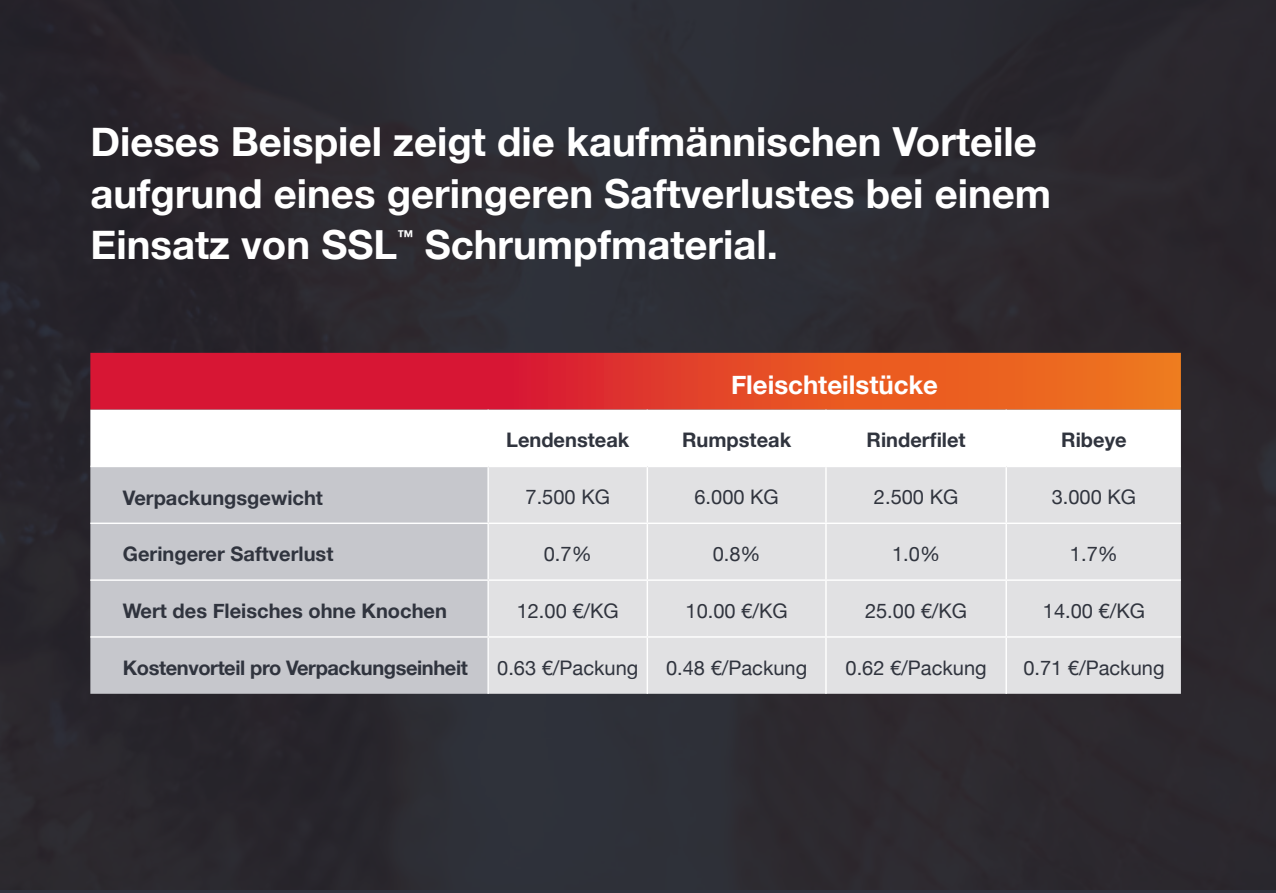
<style>
.page{position:relative;width:1276px;height:893px;background:#fff}
.page>*{position:absolute;margin:0;border:0;box-sizing:border-box;transform-origin:0 0}
.t1{font:700 40.2px/51.6px "Helvetica Neue";color:#fff}
.Body_COPY{font:700 25.8px "Helvetica Neue";color:#fff}
.Body_COPY-2{font:20.1px "Helvetica Neue";color:#30343e}
.Body_COPY-3{font:700 20.1px "Helvetica Neue";color:#30343e}
.Body_COPY-4{font:700 20.1px "Helvetica Neue";letter-spacing:-.02em;color:#30343e}
.t2{font:700 16.5px "Helvetica Neue";color:#fff}
</style>
<div class="page">
<img style="left:0;top:0;width:1276px;height:890px">
<svg style="left:90px;top:353px;width:1091px;height:57px;background:#df3b2c"></svg>
<svg style="left:90px;top:410px;width:1091px;height:56px"></svg>
<div style="left:90px;top:467px;width:397px;height:227px;background:#c6c7cc"></div>
<div style="left:489px;top:467px;width:692px;height:227px;background:#e1e1e3"></div>
<hr style="left:487px;top:410px;width:2px;height:56px;background:#fff">
<hr style="left:646px;top:410px;width:2px;height:56px;background:#fff">
<hr style="left:825px;top:410px;width:1px;height:56px;background:#fff">
<hr style="left:1005px;top:410px;width:2px;height:56px;background:#fff">
<hr style="left:90px;top:466px;width:398px;height:1px;background:#fff">
<hr style="left:488px;top:466px;width:159px;height:1px;background:#fff">
<hr style="left:487px;top:467px;width:2px;height:56px;background:#fff">
<hr style="left:647px;top:466px;width:179px;height:1px;background:#fff">
<hr style="left:646px;top:467px;width:2px;height:56px;background:#fff">
<hr style="left:826px;top:466px;width:180px;height:1px;background:#fff">
<hr style="left:825px;top:467px;width:1px;height:56px;background:#fff">
<hr style="left:1006px;top:466px;width:175px;height:1px;background:#fff">
<hr style="left:1005px;top:467px;width:2px;height:56px;background:#fff">
<hr style="left:90px;top:523px;width:398px;height:1px;background:#fff">
<hr style="left:488px;top:523px;width:159px;height:1px;background:#fff">
<hr style="left:487px;top:524px;width:2px;height:55px;background:#fff">
<hr style="left:647px;top:523px;width:179px;height:1px;background:#fff">
<hr style="left:646px;top:524px;width:2px;height:55px;background:#fff">
<hr style="left:826px;top:523px;width:180px;height:1px;background:#fff">
<hr style="left:825px;top:524px;width:1px;height:55px;background:#fff">
<hr style="left:1006px;top:523px;width:175px;height:1px;background:#fff">
<hr style="left:1005px;top:524px;width:2px;height:55px;background:#fff">
<hr style="left:90px;top:579px;width:398px;height:2px;background:#fff">
<hr style="left:488px;top:579px;width:159px;height:2px;background:#fff">
<hr style="left:487px;top:581px;width:2px;height:55px;background:#fff">
<hr style="left:647px;top:579px;width:179px;height:2px;background:#fff">
<hr style="left:646px;top:581px;width:2px;height:55px;background:#fff">
<hr style="left:826px;top:579px;width:180px;height:2px;background:#fff">
<hr style="left:825px;top:581px;width:1px;height:55px;background:#fff">
<hr style="left:1006px;top:579px;width:175px;height:2px;background:#fff">
<hr style="left:1005px;top:581px;width:2px;height:55px;background:#fff">
<hr style="left:90px;top:636px;width:398px;height:2px;background:#fff">
<hr style="left:488px;top:636px;width:159px;height:2px;background:#fff">
<hr style="left:487px;top:638px;width:2px;height:56px;background:#fff">
<hr style="left:647px;top:636px;width:179px;height:2px;background:#fff">
<hr style="left:646px;top:638px;width:2px;height:56px;background:#fff">
<hr style="left:826px;top:636px;width:180px;height:2px;background:#fff">
<hr style="left:825px;top:638px;width:1px;height:56px;background:#fff">
<hr style="left:1006px;top:636px;width:175px;height:2px;background:#fff">
<hr style="left:1005px;top:638px;width:2px;height:56px;background:#fff">
<p class="t1" style="left:90px;top:117px;width:962px">Dieses Beispiel zeigt die kaufmännischen Vorteile aufgrund eines geringeren Saftverlustes bei einem<br>Einsatz von SSL</p>
<p class="t2" style="left:397px;top:224px;width:18px">™</p>
<p class="t1" style="left:425px;top:220px;width:355px">Schrumpfmaterial.</p>
<p class="Body_COPY" style="left:731px;top:364px;width:209px">Fleischteilstücke</p>
<p class="Body_COPY-3" style="left:506px;top:425px;width:125px">Lendensteak</p>
<p class="Body_COPY-3" style="left:682px;top:425px;width:111px">Rumpsteak</p>
<p class="Body_COPY-3" style="left:866px;top:425px;width:101px">Rinderfilet</p>
<p class="Body_COPY-3" style="left:1061px;top:425px;width:67px">Ribeye</p>
<p class="Body_COPY-3" style="left:123px;top:482px;width:202px">Verpackungsgewicht</p>
<p class="Body_COPY-2" style="left:525px;top:483px;width:86px">7.500 KG</p>
<p class="Body_COPY-2" style="left:694px;top:483px;width:86px">6.000 KG</p>
<p class="Body_COPY-2" style="left:874px;top:483px;width:86px">2.500 KG</p>
<p class="Body_COPY-2" style="left:1051px;top:483px;width:86px">3.000 KG</p>
<p class="Body_COPY-3" style="left:123px;top:539px;width:212px">Geringerer Saftverlust</p>
<p class="Body_COPY-2" style="left:544px;top:540px;width:49px">0.7%</p>
<p class="Body_COPY-2" style="left:712px;top:540px;width:49px">0.8%</p>
<p class="Body_COPY-2" style="left:892px;top:540px;width:49px">1.0%</p>
<p class="Body_COPY-2" style="left:1070px;top:540px;width:49px">1.7%</p>
<p class="Body_COPY-3" style="left:123px;top:595px;width:326px">Wert des Fleisches ohne Knochen</p>
<p class="Body_COPY-2" style="left:517px;top:596px;width:104px">12.00 €/KG</p>
<p class="Body_COPY-2" style="left:685px;top:596px;width:104px">10.00 €/KG</p>
<p class="Body_COPY-2" style="left:865px;top:596px;width:104px">25.00 €/KG</p>
<p class="Body_COPY-2" style="left:1043px;top:596px;width:104px">14.00 €/KG</p>
<p class="Body_COPY-4" style="left:123px;top:652px;width:346px">Kostenvorteil pro Verpackungseinheit</p>
<p class="Body_COPY-2" style="left:497px;top:654px;width:143px">0.63 €/Packung</p>
<p class="Body_COPY-2" style="left:666px;top:654px;width:143px">0.48 €/Packung</p>
<p class="Body_COPY-2" style="left:845px;top:654px;width:143px">0.62 €/Packung</p>
<p class="Body_COPY-2" style="left:1023px;top:654px;width:143px">0.71 €/Packung</p>
</div>
